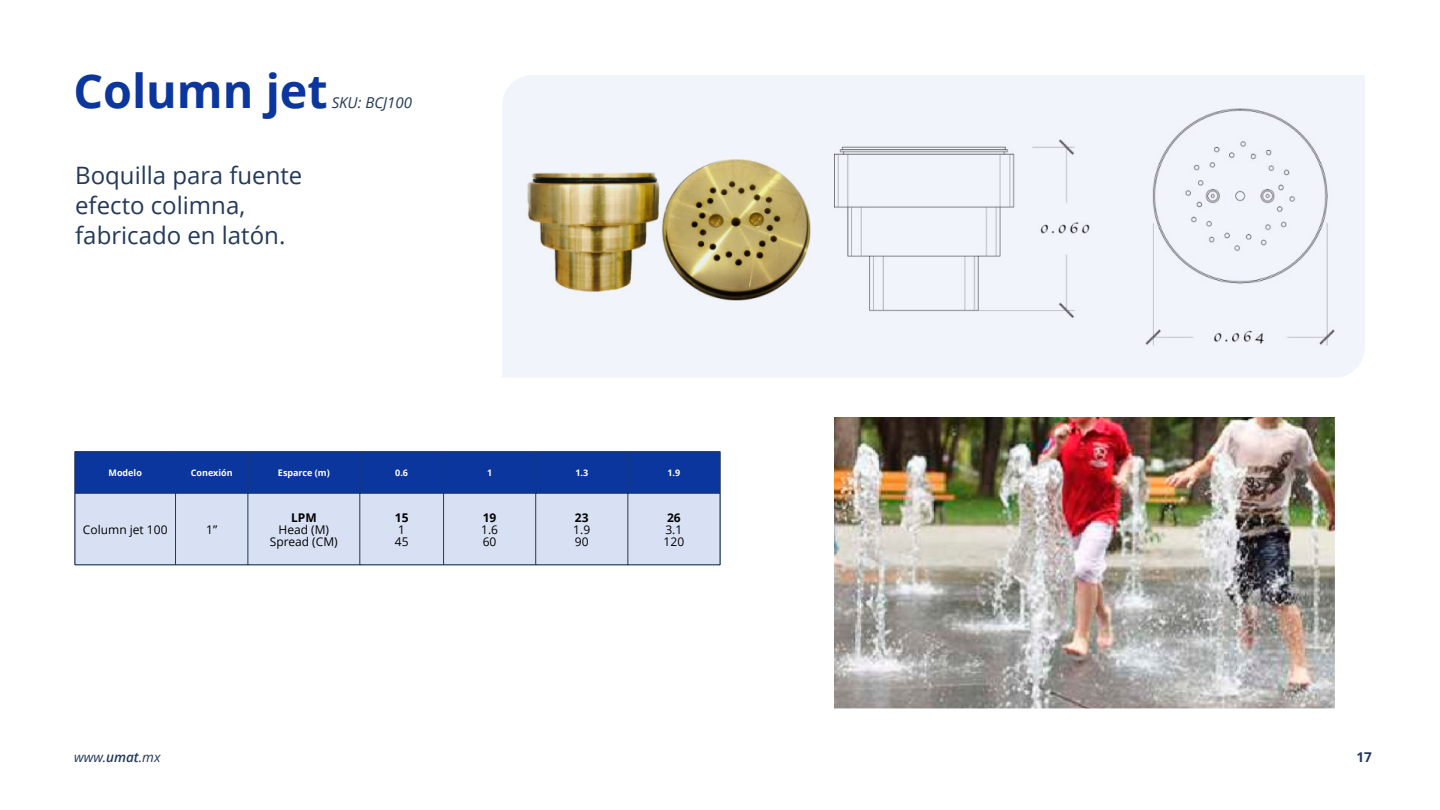
<style>
.page{position:relative;width:1440px;height:810px;background:#fff}
.page>*{position:absolute;margin:0;border:0;box-sizing:border-box;transform-origin:0 0}
.t1{font:700 46.72px "Open Sans";color:#0a369d}
.t2{font:24px/30px "Open Sans";color:#23395b}
.t3{font:italic 15px "Open Sans";color:#23395b}
.t4{font:italic 13.5px "Open Sans";color:#23395b}
.t5{font:700 13.5px "Open Sans";color:#23395b}
.t6{font:12px/12px "Open Sans";color:#000}
.t7{font:700 12px "Open Sans";color:#000}
.t8{font:700 9px "Open Sans";color:#fff}
.s1{font-weight:600}
</style>
<div class="page">
<div style="left:502px;top:75px;width:863px;height:302px;background:#f1f4fa"></div>
<img style="left:528px;top:159px;width:283px;height:142px">
<img style="left:834px;top:108px;width:500px;height:238px">
<img style="left:834px;top:417px;width:500px;height:291px">
<div style="left:75px;top:452px;width:645px;height:41px;background:#0a369d"></div>
<div style="left:75px;top:493px;width:645px;height:72px;background:#d8e0f3"></div>
<hr style="left:75px;top:452px;width:1px;height:113px;background:#23395b">
<hr style="left:720px;top:452px;width:1px;height:113px;background:#23395b">
<hr style="left:175px;top:452px;width:1px;height:113px;background:#23395b">
<hr style="left:248px;top:452px;width:1px;height:113px;background:#23395b">
<hr style="left:360px;top:452px;width:1px;height:113px;background:#23395b">
<hr style="left:443px;top:452px;width:1px;height:113px;background:#23395b">
<hr style="left:536px;top:452px;width:1px;height:113px;background:#23395b">
<hr style="left:628px;top:452px;width:1px;height:113px;background:#23395b">
<hr style="left:75px;top:452px;width:645px;height:1px;background:#23395b">
<hr style="left:75px;top:493px;width:645px;height:1px;background:#23395b">
<hr style="left:75px;top:565px;width:645px;height:1px;background:#23395b">
<h1 class="t1" style="left:73px;top:73px;width:256px">Column jet</h1>
<p class="t3" style="left:332px;top:97px;width:82px">SKU: BCJ100</p>
<h2 class="t2" style="left:75px;top:162px;width:229px">Boquilla para fuente efecto colimna, fabricado en latón.</h2>
<p class="t8" style="left:109px;top:469px;width:35px">Modelo</p>
<p class="t8" style="left:191px;top:469px;width:43px">Conexión</p>
<p class="t8" style="left:278px;top:469px;width:53px">Esparce (m)</p>
<p class="t8" style="left:395px;top:469px;width:14px">0.6</p>
<p class="t8" style="left:487px;top:469px;width:7px">1</p>
<p class="t8" style="left:575px;top:469px;width:14px">1.3</p>
<p class="t8" style="left:668px;top:469px;width:14px">1.9</p>
<p class="t6" style="left:83px;top:524px;width:86px">Column jet 100</p>
<p class="t6" style="left:206px;top:524px;width:13px">1”</p>
<p class="t7" style="left:291px;top:512px;width:27px">LPM</p>
<p class="t6" style="left:270px;top:524px;width:69px;text-align:center">Head (M)<br>Spread (CM)</p>
<p class="t7" style="left:395px;top:512px;width:15px">15</p>
<p class="t6" style="left:395px;top:524px;width:15px">1<br>45</p>
<p class="t7" style="left:483px;top:512px;width:15px">19</p>
<p class="t6" style="left:481px;top:524px;width:18px">1.6<br>60</p>
<p class="t7" style="left:575px;top:512px;width:15px">23</p>
<p class="t6" style="left:573px;top:524px;width:18px">1.9<br>90</p>
<p class="t7" style="left:667px;top:512px;width:15px">26</p>
<p class="t6" style="left:664px;top:524px;width:22px">3.1<br>120</p>
<p class="t4" style="left:74px;top:751px;width:88px">www.<span class="s1">umat</span>.mx</p>
<p class="t5" style="left:1357px;top:751px;width:17px">17</p>
</div>
